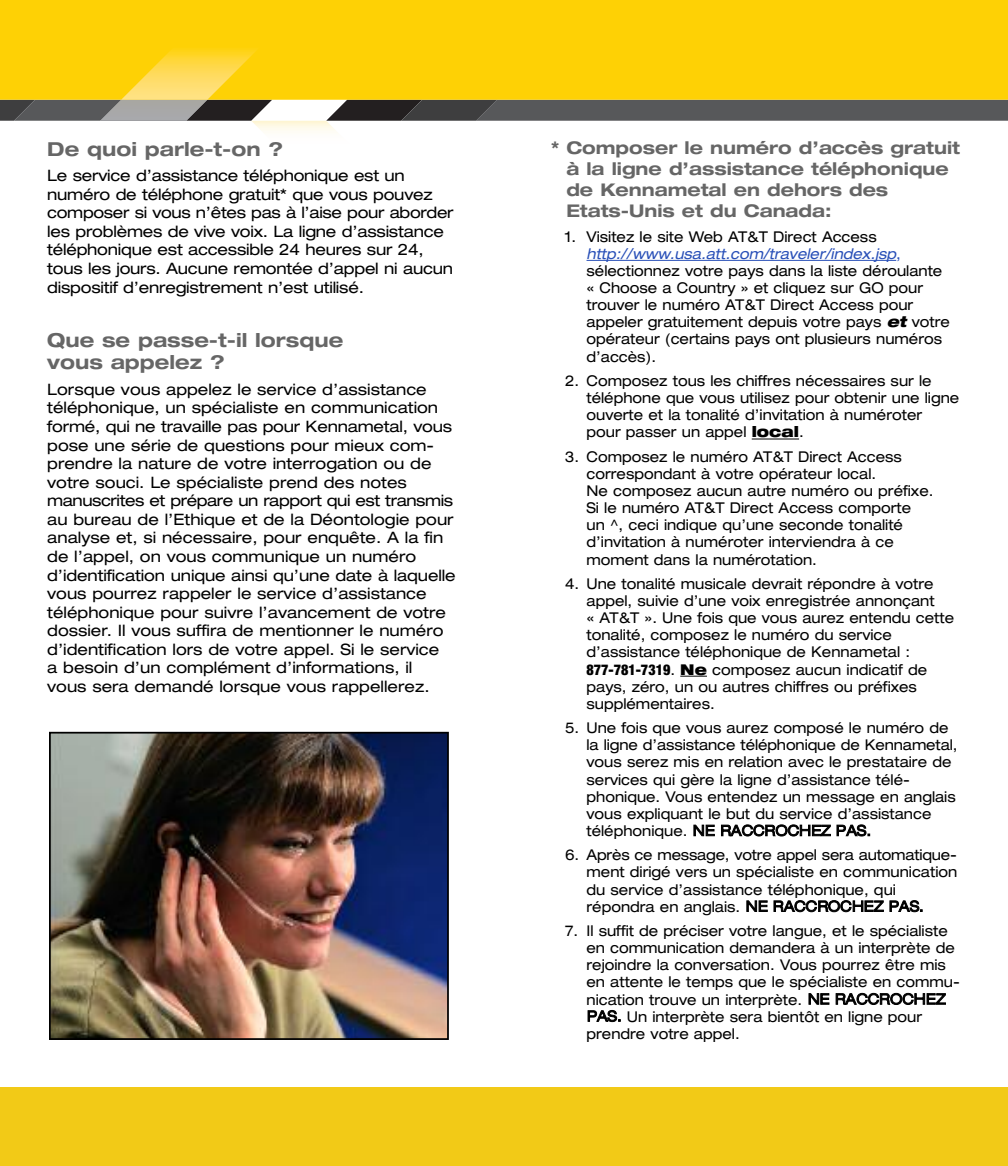
<style>
.page{position:relative;width:1008px;height:1166px;background:#fff}
.page>*{position:absolute;margin:0;border:0;box-sizing:border-box;transform-origin:0 0}
.t1{font:700 expanded 19.25px/22.1px "Helvetica Neue LT Std";color:#666}
.t2{font:700 expanded 17.5px/21px "Helvetica Neue LT Std";color:#666}
.t3{font:expanded 15.75px/18.6px "Helvetica Neue LT Std";color:#000}
.t4{font:expanded 14.88px/17.2px "Helvetica Neue LT Std";color:#000;scale:.95 1}
.t5{font:italic expanded 14.88px "Helvetica Neue";color:#2950b8;scale:.95 1}
.s1{font-family:"Helvetica Neue LT Std";font-style:normal}
.s2{font-family:"Helvetica Neue";font-weight:900;font-style:italic}
.s3{font-family:"Helvetica Neue";font-weight:900}
.s4{font-family:"Helvetica Neue";font-weight:900;font-stretch:condensed}
</style>
<div class="page">
<div style="left:0;top:0;width:1008px;height:46px;background:#fed105"></div>
<svg style="left:0;top:46px;width:1008px;height:85px;background:#d7bb3e"></svg>
<div style="left:0;top:1087px;width:1008px;height:79px;background:#f2ca17"></div>
<hr style="left:587px;top:260px;width:309px;height:1px;background:#2950b8">
<hr style="left:752px;top:438px;width:47px;height:1px;background:#000">
<svg style="left:680px;top:676px;width:27px;height:1px"></svg>
<img style="left:52px;top:735px;width:394px;height:302px">
<div style="left:49px;top:732px;width:400px;height:308px;border:2px solid #000"></div>
<p class="t1" style="left:47px;top:140px;width:237px">De quoi parle-t-on ?</p>
<p class="t3" style="left:47px;top:168px;width:408px">Le service d’assistance téléphonique est un numéro de téléphone gratuit* que vous pouvez composer si vous n’êtes pas à l’aise pour aborder les problèmes de vive voix. La ligne d’assistance téléphonique est accessible 24 heures sur 24, tous les jours. Aucune remontée d’appel ni aucun dispositif d’enregistrement n’est utilisé.</p>
<p class="t1" style="left:47px;top:331px;width:298px">Que se passe-t-il lorsque vous appelez ?</p>
<p class="t3" style="left:47px;top:381px;width:410px">Lorsque vous appelez le service d’assistance téléphonique, un spécialiste en communication formé, qui ne travaille pas pour Kennametal, vous pose une série de questions pour mieux com&shy;prendre la nature de votre interrogation ou de votre souci. Le spécialiste prend des notes manuscrites et prépare un rapport qui est transmis au bureau de l’Ethique et de la Déontologie pour analyse et, si nécessaire, pour enquête. A la fin de l’appel, on vous communique un numéro d’identification unique ainsi qu’une date à laquelle vous pourrez rappeler le service d’assistance téléphonique pour suivre l’avancement de votre dossier. Il vous suffira de mentionner le numéro d’identification lors de votre appel. Si le service<br>a besoin d’un complément d’informations, il<br>vous sera demandé lorsque vous rappellerez.</p>
<p class="t2" style="left:566px;top:139px;width:395px;text-indent:-15px">* Composer le numéro d’accès gratuit à la ligne d’assistance téléphonique de Kennametal en dehors des<br>Etats-Unis et du Canada:</p>
<p class="t4" style="left:565px;top:229px;width:330px">1. Visitez le site Web AT&amp;T Direct Access</p>
<p class="t5" style="left:587px;top:248px;width:332px">http://www.usa.att.com/traveler/index.jsp<span class="s1">,</span></p>
<p class="t4" style="left:587px;top:263px;width:384px">sélectionnez votre pays dans la liste déroulante « Choose a Country » et cliquez sur GO pour trouver le numéro AT&amp;T Direct Access pour appeler gratuitement depuis votre pays <span class="s2">et</span> votre opérateur (certains pays ont plusieurs numéros d’accès).</p>
<p class="t4" style="left:587px;top:373px;width:394px;text-indent:-21px">2. Composez tous les chiffres nécessaires sur le téléphone que vous utilisez pour obtenir une ligne ouverte et la tonalité d’invitation à numéroter pour passer un appel <span class="s3">local</span>.</p>
<p class="t4" style="left:587px;top:449px;width:367px;text-indent:-21px">3. Composez le numéro AT&amp;T Direct Access correspondant à votre opérateur local.<br>Ne composez aucun autre numéro ou préfixe.<br>Si le numéro AT&amp;T Direct Access comporte<br>un ^, ceci indique qu’une seconde tonalité d’invitation à numéroter interviendra à ce moment dans la numérotation.</p>
<p class="t4" style="left:587px;top:576px;width:388px;text-indent:-21px">4. Une tonalité musicale devrait répondre à votre appel, suivie d’une voix enregistrée annonçant<br>« AT&amp;T ». Une fois que vous aurez entendu cette tonalité, composez le numéro du service d’assistance téléphonique de Kennametal :<br><span class="s4">877-781-7319</span>. <span class="s3">Ne</span> composez aucun indicatif de pays, zéro, un ou autres chiffres ou préfixes supplémentaires.</p>
<p class="t4" style="left:587px;top:720px;width:392px;text-indent:-21px">5. Une fois que vous aurez composé le numéro de la ligne d’assistance téléphonique de Kennametal, vous serez mis en relation avec le prestataire de services qui gère la ligne d’assistance télé&shy;phonique. Vous entendez un message en anglais vous expliquant le but du service d’assistance téléphonique. NE RACCROCHEZ PAS.</p>
<p class="t4" style="left:587px;top:847px;width:392px;text-indent:-21px">6. Après ce message, votre appel sera automatique&shy;ment dirigé vers un spécialiste en communication du service d’assistance téléphonique, qui répondra en anglais. NE RACCROCHEZ PAS.</p>
<p class="t4" style="left:587px;top:923px;width:394px;text-indent:-21px">7. Il suffit de préciser votre langue, et le spécialiste en communication demandera à un interprète de rejoindre la conversation. Vous pourrez être mis en attente le temps que le spécialiste en commu&shy;nication trouve un interprète. NE RACCROCHEZ PAS. Un interprète sera bientôt en ligne pour prendre votre appel.</p>
</div>
